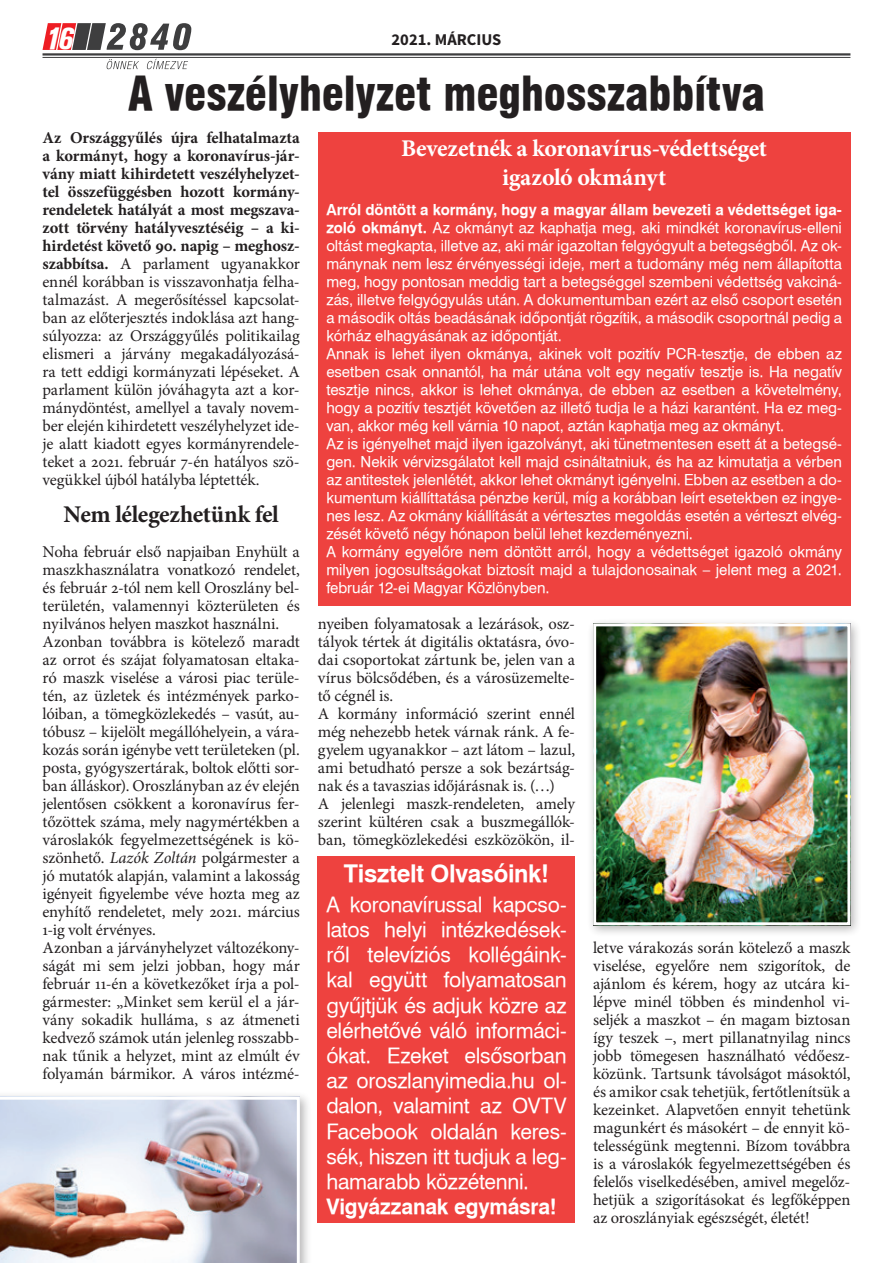
<style>
.page{position:relative;width:893px;height:1263px;background:#fff}
.page>*{position:absolute;margin:0;border:0;box-sizing:border-box;transform-origin:0 0}
.t1{font:45px "Swiss 721 Blk Cn PFL";color:#231f20}
.t2{font:italic 700 30px "Akzidenz Grotesk Cn X PFL";color:#fff}
.t3{font:700 24px/28.8px "Minion Pro";letter-spacing:-.015em;color:#fff;text-align:center}
.t4{font:700 24px "Minion Pro";letter-spacing:-.015em;color:#231f20}
.t5{font:700 24px "Swiss 721 PFL";letter-spacing:-.01em;color:#fff}
.t6{font:21px/25.2px "Swiss 721 PFL";letter-spacing:-.01em;color:#fff;text-align:justify}
.t7{font:700 21px "Swiss 721 PFL";letter-spacing:-.01em;color:#fff}
.t8{font:16.5px/18px "Minion Pro";letter-spacing:-.01em;color:#231f20;text-align:justify}
.t9{font:700 16.5px "Source Sans Pro";color:#231f20}
.t10{font:15px/18px "Swiss 721 PFL";letter-spacing:-.005em;color:#fff}
.s1{font-weight:700}
.s2{font-style:italic}
</style>
<div class="page">
<svg style="left:43px;top:23px;width:148px;height:27px"></svg>
<svg style="left:107px;top:59px;width:32px;height:10px"></svg>
<svg style="left:147px;top:59px;width:41px;height:10px"></svg>
<hr style="left:43px;top:53px;width:807px;height:3px;background:#3e3e3f">
<hr style="left:43px;top:57px;width:807px;height:1px;background:#3e3e3f">
<div style="left:318px;top:856px;width:257px;height:367px;background:#ee423f"></div>
<div style="left:318px;top:132px;width:532px;height:473px;background:#ee423f"></div>
<div style="left:587px;top:617px;width:276px;height:321px;background:#231f20;opacity:.33"></div>
<img style="left:597px;top:627px;width:249px;height:294px">
<div style="left:593px;top:623px;width:257px;height:302px;border:3px solid #fff"></div>
<div style="left:0;top:1091px;width:312px;height:172px;background:#231f20;opacity:.33"></div>
<img style="left:0;top:1097px;width:300px;height:166px">
<h2 class="t2" style="left:44px;top:20px;width:31px">16</h2>
<p class="t9" style="left:392px;top:29px;width:111px">2021. MÁRCIUS</p>
<h1 class="t1" style="left:128px;top:64px;width:638px">A veszélyhelyzet meghosszabbítva</h1>
<p class="t8" style="left:43px;top:128px;width:259px"><span class="s1">Az Országgyűlés újra felhatalmazta a kormányt, hogy a koronavírus-jár&shy;vány miatt kihirdetett veszélyhelyzet&shy;tel összefüggésben hozott kormány&shy;rendeletek hatályát a most megszava&shy;zott törvény hatályvesztéséig – a ki&shy;hirdetést követő 90. napig – meghos - szabbítsa.</span> A parlament ugyanakkor ennél korábban is visszavonhatja felha&shy;talmazást. A megerősítéssel kapcsolat&shy;ban az előterjesztés indoklása azt hang&shy;súlyozza: az Országgyűlés politikailag elismeri a járvány megakadályozásá&shy;ra tett eddigi kormányzati lépéseket. A parlament külön jóváhagyta azt a kor&shy;mánydöntést, amellyel a tavaly novem&shy;ber elején kihirdetett veszélyhelyzet ide&shy;je alatt kiadott egyes kormányrendele&shy;teket a 2021. február 7-én hatályos szö&shy;vegükkel újból hatályba léptették.</p>
<h3 class="t4" style="left:63px;top:497px;width:217px">Nem lélegezhetünk fel</h3>
<p class="t8" style="left:43px;top:542px;width:259px;text-align:left">Noha február első napjaiban Enyhült a maszkhasználatra vonatkozó rendelet, és február 2-tól nem kell Oroszlány bel&shy;területén, valamennyi közterületen és nyilvános helyen maszkot használni.<br>Azonban továbbra is kötelező maradt az orrot és szájat folyamatosan eltaka&shy;ró maszk viselése a városi piac terüle&shy;tén, az üzletek és intézmények parko&shy;lóiban, a tömegközlekedés – vasút, au&shy;tóbusz – kijelölt megállóhelyein, a vára&shy;kozás során igénybe vett területeken (pl. posta, gyógyszertárak, boltok előtti sor&shy;ban álláskor). Oroszlányban az év elején jelentősen csökkent a koronavírus fer&shy;tőzöttek száma, mely nagymértékben a városlakók fegyelmezettségének is kö&shy;szönhető. <span class="s2">Lazók Zoltán</span> polgármester a jó mutatók alapján, valamint a lakosság igényeit figyelembe véve hozta meg az enyhítő rendeletet, mely 2021. március 1-ig volt érvényes.<br>Azonban a járványhelyzet változékony&shy;ságát mi sem jelzi jobban, hogy már február 11-én a következőket írja a pol&shy;gármester: „Minket sem kerül el a jár&shy;vány sokadik hulláma, s az átmeneti kedvező számok után jelenleg rosszabb&shy;nak tűnik a helyzet, mint az elmúlt év folyamán bármikor. A város intézmé-</p>
<h3 class="t3" style="left:401px;top:134px;width:367px">Bevezetnék a koronavírus-védettséget igazoló okmányt</h3>
<p class="t10" style="left:326px;top:200px;width:517px"><span class="s1">Arról döntött a kormány, hogy a magyar állam bevezeti a védettséget iga&shy;zoló okmányt.</span> Az okmányt az kaphatja meg, aki mindkét koronavírus-elleni oltást megkapta, illetve az, aki már igazoltan felgyógyult a betegségből. Az ok&shy;mánynak nem lesz érvényességi ideje, mert a tudomány még nem állapította meg, hogy pontosan meddig tart a betegséggel szembeni védettség vakciná&shy;zás, illetve felgyógyulás után. A dokumentumban ezért az első csoport esetén a második oltás beadásának időpontját rögzítik, a második csoportnál pedig a kórház elhagyásának az időpontját.<br>Annak is lehet ilyen okmánya, akinek volt pozitív PCR-tesztje, de ebben az esetben csak onnantól, ha már utána volt egy negatív tesztje is. Ha negatív tesztje nincs, akkor is lehet okmánya, de ebben az esetben a követelmény, hogy a pozitív tesztjét követően az illető tudja le a házi karantént. Ha ez meg&shy;van, akkor még kell várnia 10 napot, aztán kaphatja meg az okmányt.<br>Az is igényelhet majd ilyen igazolványt, aki tünetmentesen esett át a betegsé&shy;gen. Nekik vérvizsgálatot kell majd csináltatniuk, és ha az kimutatja a vérben az antitestek jelenlétét, akkor lehet okmányt igényelni. Ebben az esetben a do&shy;kumentum kiállíttatása pénzbe kerül, míg a korábban leírt esetekben ez ingye&shy;nes lesz. Az okmány kiállítását a vértesztes megoldás esetén a vérteszt elvég&shy;zését követő négy hónapon belül lehet kezdeményezni.<br>A kormány egyelőre nem döntött arról, hogy a védettséget igazoló okmány milyen jogosultságokat biztosít majd a tulajdonosainak – jelent meg a 2021. február 12-ei Magyar Közlönyben.</p>
<p class="t8" style="left:318px;top:614px;width:259px;text-align:left">nyeiben folyamatosak a lezárások, osz&shy;tályok tértek át digitális oktatásra, óvo&shy;dai csoportokat zártunk be, jelen van a vírus bölcsődében, és a városüzemelte&shy;tő cégnél is.<br>A kormány információ szerint ennél még nehezebb hetek várnak ránk. A fe&shy;gyelem ugyanakkor – azt látom – lazul, ami betudható persze a sok bezártság&shy;nak és a tavaszias időjárásnak is. (…)<br>A jelenlegi maszk-rendeleten, amely szerint kültéren csak a buszmegállók&shy;ban, tömegközlekedési eszközökön, il-</p>
<h3 class="t5" style="left:344px;top:858px;width:207px">Tisztelt Olvasóink!</h3>
<p class="t6" style="left:326px;top:891px;width:242px">A koronavírussal kapcso&shy;latos helyi intézkedések&shy;ről televíziós kollégáink&shy;kal együtt folyamatosan gyűjtjük és adjuk közre az elérhetővé váló informáci&shy;ókat. Ezeket elsősorban az oroszlanyimedia.hu ol&shy;dalon, valamint az OVTV Facebook oldalán keres&shy;sék, hiszen itt tudjuk a leg&shy;hamarabb közzétenni.</p>
<p class="t7" style="left:326px;top:1192px;width:232px">Vigyázzanak egymásra!</p>
<p class="t8" style="left:593px;top:938px;width:259px">letve várakozás során kötelező a maszk viselése, egyelőre nem szigorítok, de ajánlom és kérem, hogy az utcára ki&shy;lépve minél többen és mindenhol vi&shy;seljék a maszkot – én magam biztosan így teszek –, mert pillanatnyilag nincs jobb tömegesen használható védőesz&shy;közünk. Tartsunk távolságot másoktól, és amikor csak tehetjük, fertőtlenítsük a kezeinket. Alapvetően ennyit tehetünk magunkért és másokért – de ennyit kö&shy;telességünk megtenni. Bízom továbbra is a városlakók fegyelmezettségében és felelős viselkedésében, amivel megelőz&shy;hetjük a szigorításokat és legfőképpen az oroszlányiak egészségét, életét!</p>
</div>
